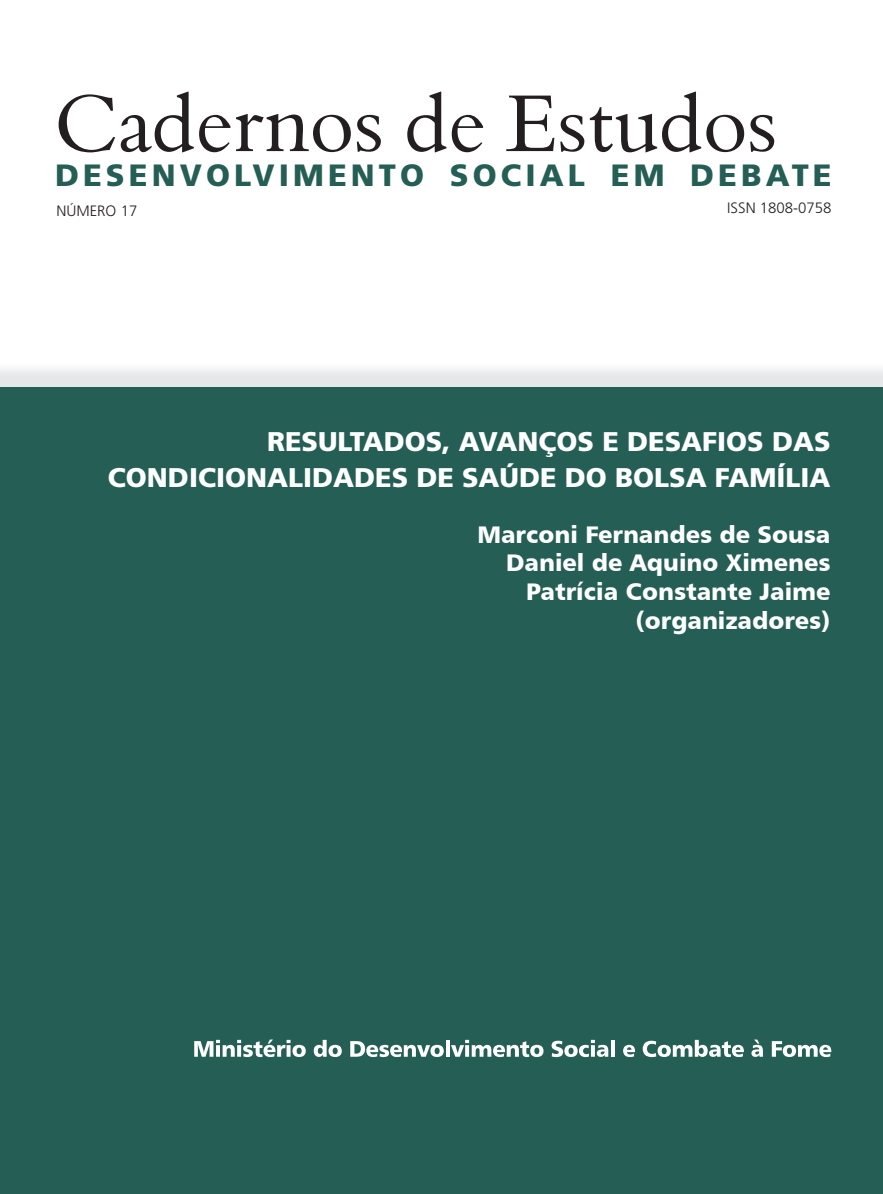
<style>
.page{position:relative;width:883px;height:1194px;background:#fff}
.page>*{position:absolute;margin:0;border:0;box-sizing:border-box;transform-origin:0 0}
.t1{font:83.1px "Aldine 401 BT Roman A";color:#231f20}
.t2{font:900 30.75px "Frutiger LT Std";letter-spacing:.135em;color:#245e54}
.t3{font:900 27px/36px "Frutiger LT Std";color:#fff;text-align:right}
.t4{font:24px/28.8px "Humanist 777 BT Black B";color:#fff;text-align:right}
.t5{font:300 15px "Frutiger LT Std";color:#231f20}
</style>
<div class="page">
<div style="left:0;top:387px;width:883px;height:806px;background:#245e54"></div>
<svg style="left:194px;top:1039px;width:112px;height:17px"></svg>
<svg style="left:314px;top:1039px;width:28px;height:17px"></svg>
<svg style="left:350px;top:1041px;width:94px;height:15px"></svg>
<hr style="left:446px;top:1039px;width:4px;height:17px;background:#fff">
<svg style="left:451px;top:1039px;width:92px;height:17px"></svg>
<svg style="left:551px;top:1039px;width:57px;height:17px"></svg>
<svg style="left:611px;top:1040px;width:3px;height:16px"></svg>
<svg style="left:623px;top:1044px;width:12px;height:12px"></svg>
<svg style="left:642px;top:1039px;width:102px;height:17px"></svg>
<svg style="left:751px;top:1039px;width:12px;height:17px"></svg>
<svg style="left:772px;top:1041px;width:59px;height:15px"></svg>
<h1 class="t1" style="left:55px;top:72px;width:724px">Cadernos de Estudos</h1>
<p class="t2" style="left:55px;top:156px;width:778px">DESENVOLVIMENTO SOCIAL EM DEBATE</p>
<p class="t5" style="left:56px;top:202px;width:82px">NÚMERO 17</p>
<p class="t5" style="left:727px;top:199px;width:106px">ISSN 1808-0758</p>
<p class="t3" style="left:108px;top:423px;width:724px">RESULTADOS, AVANÇOS E DESAFIOS DAS<br>CONDICIONALIDADES DE SAÚDE DO BOLSA FAMÍLIA</p>
<p class="t4" style="left:477px;top:519px;width:355px">Marconi Fernandes de Sousa<br>Daniel de Aquino Ximenes<br>Patrícia Constante Jaime (organizadores)</p>
</div>
